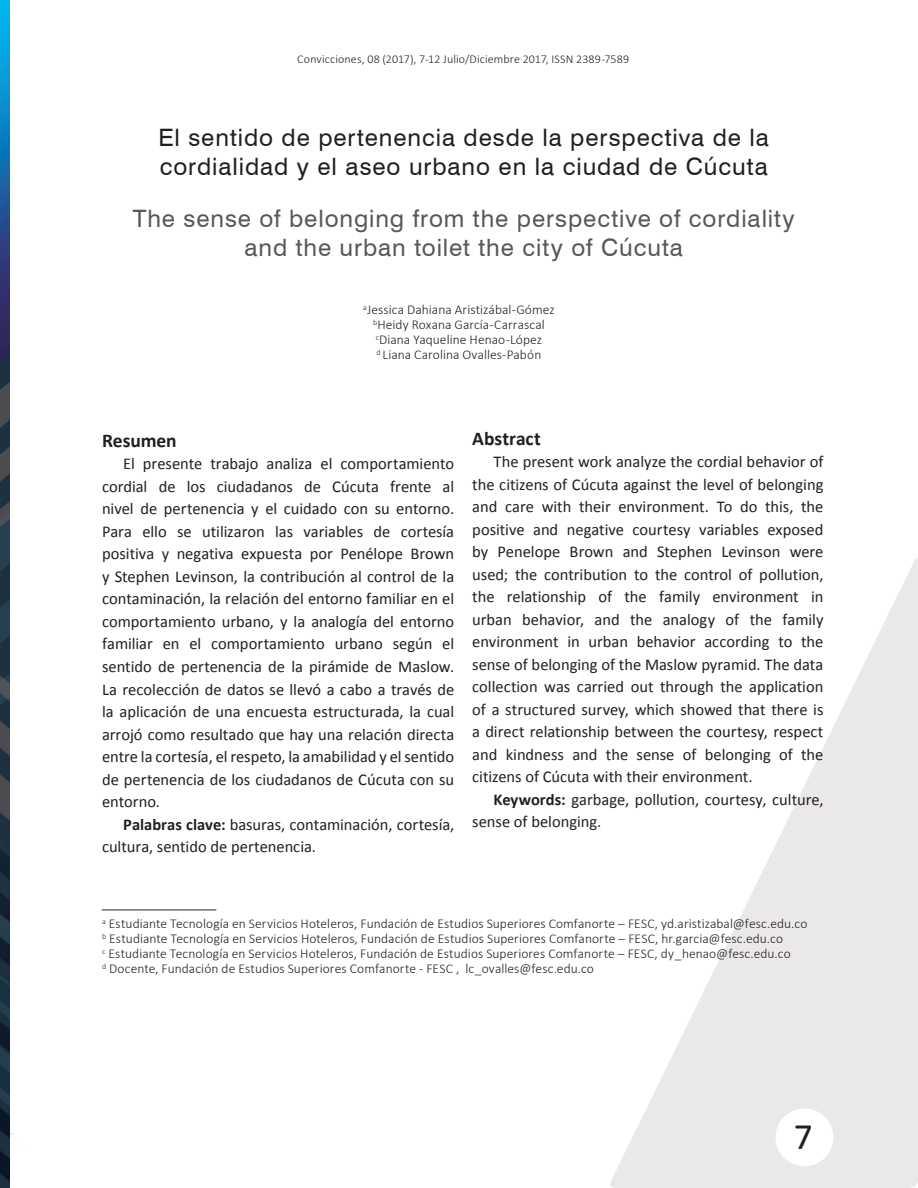
<style>
.page{position:relative;width:918px;height:1188px;background:#fff}
.page>*{position:absolute;margin:0;border:0;box-sizing:border-box;transform-origin:0 0}
.t1{font:37.5px "Calibri";color:#231f20}
.t2{font:24px/28.8px "Swiss 721 BT";letter-spacing:.04em;color:#231f20}
.t3{font:24px/28.8px "Swiss 721 BT";letter-spacing:.04em;color:#57585a;text-align:center}
.t4{font:700 19.5px "Calibri";color:#231f20}
.t5{font:16.5px/22.5px "Calibri";color:#231f20;text-align:justify}
.t6{font:300 13.5px/15px "Calibri";letter-spacing:.005em;color:#231f20;text-align:center}
.t7{font:300 12px "Calibri";letter-spacing:.01em;color:#231f20}
.s1{font-weight:700}
</style>
<div class="page">
<svg style="left:610px;top:558px;width:308px;height:630px"></svg>
<div style="left:776px;top:1108px;width:57px;height:58px;background:#fff;border-radius:50%"></div>
<img style="left:0;top:0;width:9px;height:1188px">
<hr style="left:102px;top:910px;width:114px;height:1px;background:#231f20">
<p class="t7" style="left:297px;top:52px;width:333px">Convicciones, 08 (2017), 7-12 Julio/Diciembre 2017, ISSN 2389-7589</p>
<h2 class="t2" style="left:159px;top:122px;width:612px">El sentido de pertenencia desde la perspectiva de la cordialidad y el aseo urbano en la ciudad de Cúcuta</h2>
<h2 class="t3" style="left:133px;top:204px;width:664px">The sense of belonging from the perspective of cordiality and the urban toilet the city of Cúcuta</h2>
<p class="t6" style="left:363px;top:302px;width:193px"><sup>a</sup>Jessica Dahiana Aristizábal-Gómez <sup>b</sup>Heidy Roxana García-Carrascal <sup>c</sup>Diana Yaqueline Henao-López<br><sup>d</sup> Liana Carolina Ovalles-Pabón</p>
<p class="t4" style="left:102px;top:428px;width:76px">Resumen</p>
<p class="t5" style="left:102px;top:453px;width:354px;text-indent:21px">El presente trabajo analiza el comportamiento cordial de los ciudadanos de Cúcuta frente al nivel de pertenencia y el cuidado con su entorno.<br>Para ello se utilizaron las variables de cortesía positiva y negativa expuesta por Penélope Brown y Stephen Levinson, la contribución al control de la contaminación, la relación del entorno familiar en el comportamiento urbano, y la analogía del entorno familiar en el comportamiento urbano según el sentido de pertenencia de la pirámide de Maslow.<br>La recolección de datos se llevó a cabo a través de la aplicación de una encuesta estructurada, la cual arrojó como resultado que hay una relación directa entre la cortesía, el respeto, la amabilidad y el sentido de pertenencia de los ciudadanos de Cúcuta con su entorno.</p>
<p class="t5" style="left:102px;top:813px;width:354px;text-indent:21px"><span class="s1">Palabras clave:</span> basuras, contaminación, cortesía, cultura, sentido de pertenencia.</p>
<p class="t4" style="left:472px;top:426px;width:70px">Abstract</p>
<p class="t5" style="left:472px;top:451px;width:353px;text-indent:21px">The present work analyze the cordial behavior of the citizens of Cúcuta against the level of belonging and care with their environment. To do this, the positive and negative courtesy variables exposed by Penelope Brown and Stephen Levinson were used; the contribution to the control of pollution, the relationship of the family environment in urban behavior, and the analogy of the family environment in urban behavior according to the sense of belonging of the Maslow pyramid. The data collection was carried out through the application of a structured survey, which showed that there is a direct relationship between the courtesy, respect and kindness and the sense of belonging of the citizens of Cúcuta with their environment.</p>
<p class="t5" style="left:472px;top:788px;width:353px;text-indent:21px"><span class="s1">Keywords:</span> garbage, pollution, courtesy, culture, sense of belonging.</p>
<p class="t6" style="left:102px;top:916px;width:707px;text-align:left"><sup>a</sup> Estudiante Tecnología en Servicios Hoteleros, Fundación de Estudios Superiores Comfanorte – FESC, yd.aristizabal@fesc.edu.co <sup>b</sup> Estudiante Tecnología en Servicios Hoteleros, Fundación de Estudios Superiores Comfanorte – FESC, hr.garcia@fesc.edu.co<br><sup>c</sup> Estudiante Tecnología en Servicios Hoteleros, Fundación de Estudios Superiores Comfanorte – FESC, dy_henao@fesc.edu.co<br><sup>d</sup> Docente, Fundación de Estudios Superiores Comfanorte - FESC , lc_ovalles@fesc.edu.co</p>
<h1 class="t1" style="left:794px;top:1113px;width:21px">7</h1>
</div>
